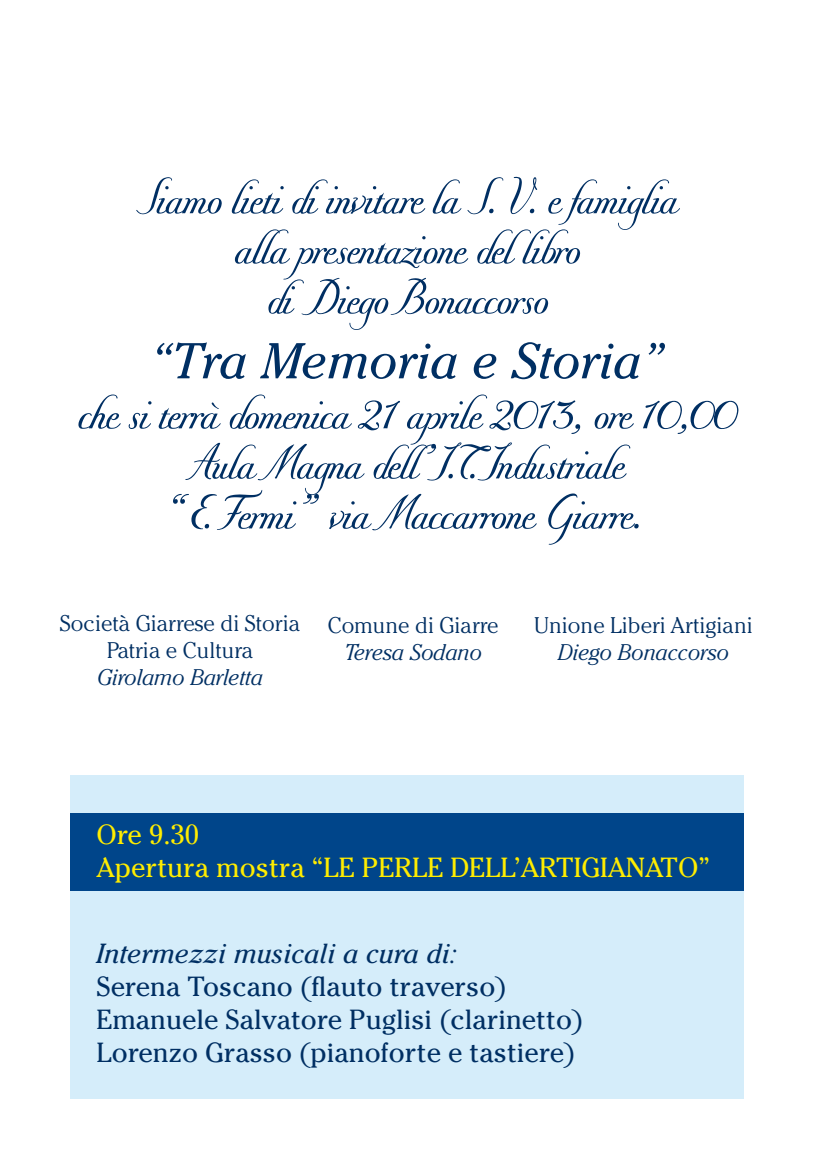
<style>
.page{position:relative;width:815px;height:1170px;background:#fff}
.page>*{position:absolute;margin:0;border:0;box-sizing:border-box;transform-origin:0 0}
.t1{font:50px/50px "Donna Bodoni Be Script";color:#002f63;text-align:center}
.t2{font:italic 50px "Cheltenham";color:#002f63}
.t3{font:27.5px/33px "Cheltenham";color:#002f63}
.t4{font:27.5px/33px "Cheltenham";color:#ffed00}
.t5{font:italic 27.5px "Cheltenham";color:#002f63}
.t6{font:300 22.5px/27px "Cheltenham";color:#002f63;text-align:center}
.t7{font:italic 300 22.5px "Cheltenham";color:#002f63}
</style>
<div class="page">
<div style="left:71px;top:775px;width:673px;height:323px;background:#d5edfa"></div>
<div style="left:71px;top:812px;width:673px;height:78px;background:#00458a"></div>
<p class="t1" style="left:136px;top:177px;width:542px">Siamo lieti di invitare la S. V. e famiglia alla presentazione del libro<br>di Diego Bonaccorso</p>
<p class="t2" style="left:149px;top:331px;width:516px">“Tra Memoria e Storia”</p>
<p class="t1" style="left:77px;top:392px;width:659px">che si terrà domenica 21 aprile 2013, ore 10,00<br>Aula Magna dell ‘I.T. Industriale<br>”E. Fermi “ via Maccarrone Giarre.</p>
<p class="t6" style="left:60px;top:609px;width:242px">Società Giarrese di Storia<br>Patria e Cultura</p>
<p class="t7" style="left:97px;top:664px;width:168px">Girolamo Barletta</p>
<p class="t6" style="left:328px;top:611px;width:172px">Comune di Giarre</p>
<p class="t7" style="left:344px;top:639px;width:139px">Teresa Sodano</p>
<p class="t6" style="left:534px;top:611px;width:220px">Unione Liberi Artigiani</p>
<p class="t7" style="left:558px;top:639px;width:173px">Diego Bonaccorso</p>
<p class="t4" style="left:96px;top:817px;width:615px">Ore 9.30<br>Apertura mostra “LE PERLE DELL’ARTIGIANATO”</p>
<p class="t5" style="left:96px;top:936px;width:362px">Intermezzi musicali a cura di:</p>
<p class="t3" style="left:96px;top:969px;width:488px">Serena Toscano (flauto traverso)<br>Emanuele Salvatore Puglisi (clarinetto)<br>Lorenzo Grasso (pianoforte e tastiere)</p>
</div>
